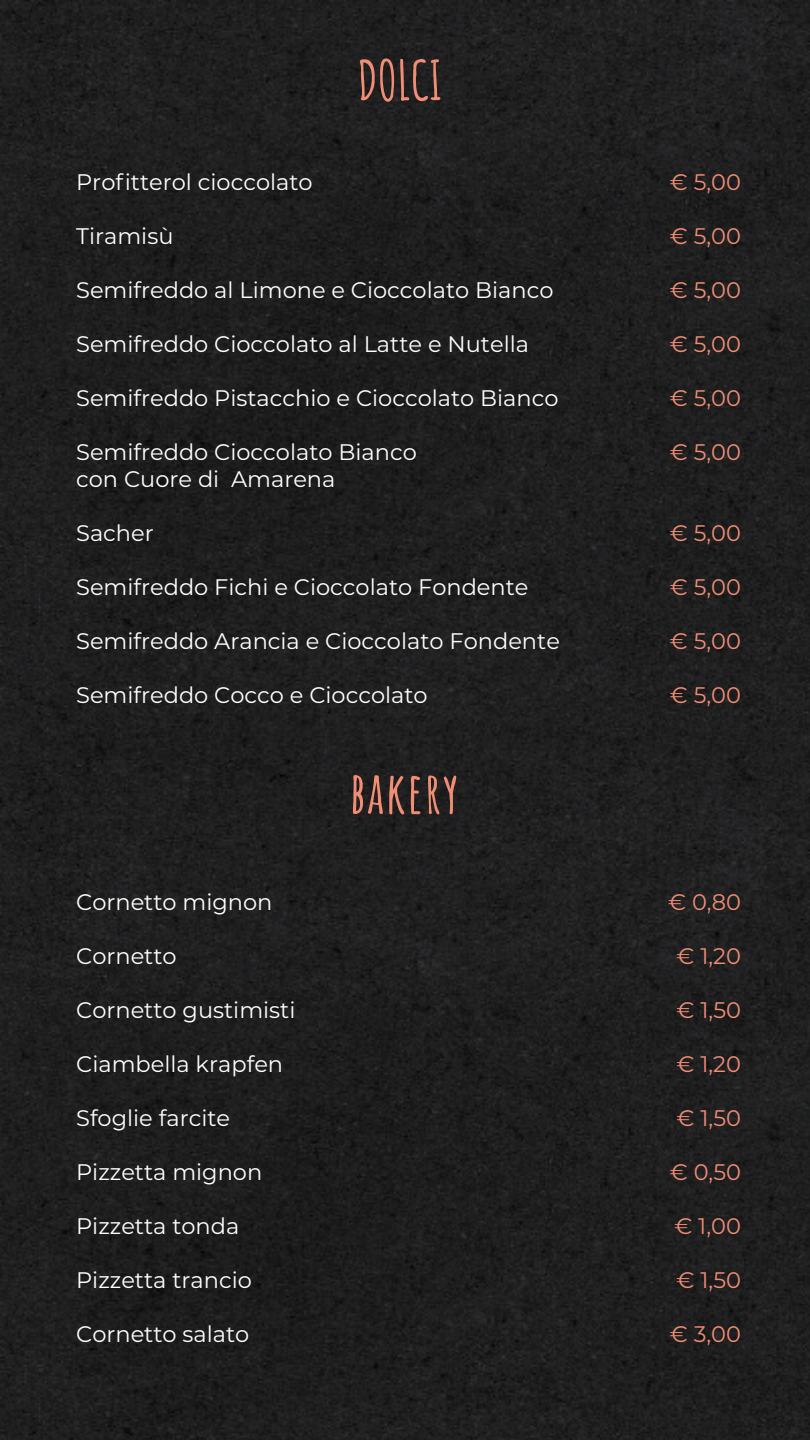
<style>
.page{position:relative;width:810px;height:1440px;background:#1e1e1f}
.page>*{position:absolute;margin:0;border:0;box-sizing:border-box;transform-origin:0 0}
.t1{font:700 57px "Amatic SC";letter-spacing:.025em;color:#f18d74}
.t2{font:700 54px "Amatic SC";color:#f18d74}
.t3{font:22.5px/27px "Montserrat";color:#fff}
.t4{font:22.5px "Montserrat";color:#f18d74}
</style>
<div class="page">
<h2 class="t2" style="left:357px;top:39px;width:87px">DOLCI</h2>
<p class="t3" style="left:76px;top:168px;width:238px">Profitterol cioccolato</p>
<p class="t3" style="left:76px;top:222px;width:99px">Tiramisù</p>
<p class="t3" style="left:76px;top:276px;width:479px">Semifreddo al Limone e Cioccolato Bianco</p>
<p class="t3" style="left:76px;top:330px;width:454px">Semifreddo Cioccolato al Latte e Nutella</p>
<p class="t3" style="left:76px;top:384px;width:484px">Semifreddo Pistacchio e Cioccolato Bianco</p>
<p class="t3" style="left:76px;top:438px;width:342px">Semifreddo Cioccolato Bianco con Cuore di Amarena</p>
<p class="t3" style="left:76px;top:519px;width:79px">Sacher</p>
<p class="t3" style="left:76px;top:573px;width:454px">Semifreddo Fichi e Cioccolato Fondente</p>
<p class="t3" style="left:76px;top:627px;width:485px">Semifreddo Arancia e Cioccolato Fondente</p>
<p class="t3" style="left:76px;top:681px;width:353px">Semifreddo Cocco e Cioccolato</p>
<p class="t3" style="left:76px;top:888px;width:198px">Cornetto mignon</p>
<p class="t3" style="left:76px;top:942px;width:102px">Cornetto</p>
<p class="t3" style="left:76px;top:996px;width:221px">Cornetto gustimisti</p>
<p class="t3" style="left:76px;top:1050px;width:209px">Ciambella krapfen</p>
<p class="t3" style="left:76px;top:1104px;width:155px">Sfoglie farcite</p>
<p class="t3" style="left:76px;top:1158px;width:188px">Pizzetta mignon</p>
<p class="t3" style="left:76px;top:1212px;width:165px">Pizzetta tonda</p>
<p class="t3" style="left:76px;top:1266px;width:177px">Pizzetta trancio</p>
<p class="t3" style="left:76px;top:1320px;width:175px">Cornetto salato</p>
<h1 class="t1" style="left:350px;top:749px;width:111px">bakery</h1>
<p class="t4" style="left:670px;top:167px;width:73px">€ 5,00</p>
<p class="t4" style="left:670px;top:221px;width:73px">€ 5,00</p>
<p class="t4" style="left:670px;top:275px;width:73px">€ 5,00</p>
<p class="t4" style="left:670px;top:329px;width:73px">€ 5,00</p>
<p class="t4" style="left:670px;top:383px;width:73px">€ 5,00</p>
<p class="t4" style="left:670px;top:437px;width:73px">€ 5,00</p>
<p class="t4" style="left:670px;top:518px;width:73px">€ 5,00</p>
<p class="t4" style="left:670px;top:572px;width:73px">€ 5,00</p>
<p class="t4" style="left:670px;top:626px;width:73px">€ 5,00</p>
<p class="t4" style="left:670px;top:680px;width:73px">€ 5,00</p>
<p class="t4" style="left:668px;top:887px;width:74px">€ 0,80</p>
<p class="t4" style="left:676px;top:941px;width:66px">€ 1,20</p>
<p class="t4" style="left:677px;top:995px;width:66px">€ 1,50</p>
<p class="t4" style="left:676px;top:1049px;width:66px">€ 1,20</p>
<p class="t4" style="left:677px;top:1103px;width:66px">€ 1,50</p>
<p class="t4" style="left:670px;top:1157px;width:73px">€ 0,50</p>
<p class="t4" style="left:674px;top:1211px;width:68px">€ 1,00</p>
<p class="t4" style="left:677px;top:1265px;width:66px">€ 1,50</p>
<p class="t4" style="left:670px;top:1319px;width:73px">€ 3,00</p>
</div>
